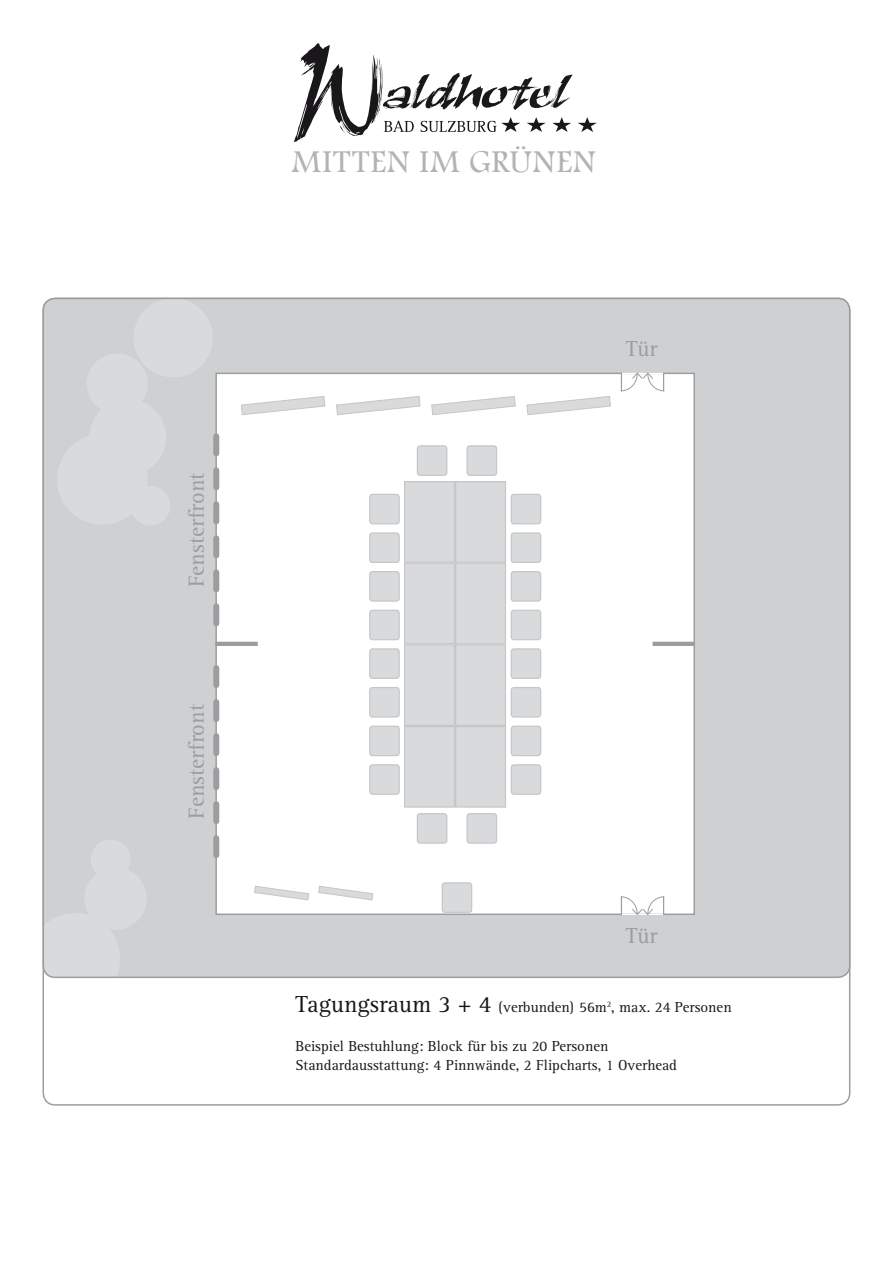
<style>
.page{position:relative;width:893px;height:1263px;background:#fff}
.page>*{position:absolute;margin:0;border:0;box-sizing:border-box;transform-origin:0 0}
.t1{font:33px "Footlight MT Light";letter-spacing:.035em;color:#b1b3b4}
.t2{font:22.5px "Rotis Serif";color:#9c9d9f}
.t3{font:15px/19.5px "Rotis Serif";color:#1a171b}
.s1{font-size:24px}
</style>
<div class="page">
<div style="left:43px;top:298px;width:807px;height:679px;background:#cfd0d2;border-radius:12px"></div>
<svg style="left:43px;top:969px;width:9px;height:9px"></svg>
<div style="left:84px;top:867px;width:63px;height:62px;background:#d9dadb;border-radius:50%"></div>
<div style="left:91px;top:839px;width:39px;height:40px;background:#d9dadb;border-radius:50%"></div>
<div style="left:131px;top:486px;width:39px;height:40px;background:#d9dadb;border-radius:50%"></div>
<div style="left:57px;top:434px;width:91px;height:91px;background:#d9dadb;border-radius:50%"></div>
<div style="left:90px;top:399px;width:76px;height:76px;background:#d9dadb;border-radius:50%"></div>
<div style="left:133px;top:298px;width:80px;height:79px;background:#d9dadb;border-radius:50%"></div>
<div style="left:87px;top:353px;width:61px;height:61px;background:#d9dadb;border-radius:50%"></div>
<div style="left:215px;top:372px;width:480px;height:543px;background:#fff"></div>
<svg style="left:294px;top:43px;width:303px;height:99px"></svg>
<svg style="left:213px;top:436px;width:6px;height:187px"></svg>
<svg style="left:213px;top:668px;width:6px;height:187px"></svg>
<div style="left:404px;top:481px;width:51px;height:82px;background:#d9dadb;border:1px solid #c5c6c8"></div>
<div style="left:404px;top:563px;width:51px;height:81px;background:#d9dadb;border:1px solid #c5c6c8"></div>
<div style="left:404px;top:644px;width:51px;height:82px;background:#d9dadb;border:1px solid #c5c6c8"></div>
<div style="left:404px;top:726px;width:51px;height:82px;background:#d9dadb;border:1px solid #c5c6c8"></div>
<div style="left:455px;top:481px;width:51px;height:82px;background:#d9dadb;border:1px solid #c5c6c8"></div>
<div style="left:455px;top:563px;width:51px;height:81px;background:#d9dadb;border:1px solid #c5c6c8"></div>
<div style="left:455px;top:644px;width:51px;height:82px;background:#d9dadb;border:1px solid #c5c6c8"></div>
<div style="left:455px;top:726px;width:51px;height:82px;background:#d9dadb;border:1px solid #c5c6c8"></div>
<div style="left:370px;top:494px;width:29px;height:30px;background:#d9dadb;border-radius:3px"></div>
<div style="left:369px;top:494px;width:31px;height:30px;border:1px solid #c5c6c8;border-radius:3px"></div>
<div style="left:370px;top:533px;width:29px;height:29px;background:#d9dadb;border-radius:3px"></div>
<div style="left:369px;top:532px;width:31px;height:31px;border:1px solid #c5c6c8;border-radius:3px"></div>
<div style="left:370px;top:572px;width:29px;height:29px;background:#d9dadb;border-radius:3px"></div>
<div style="left:369px;top:571px;width:31px;height:31px;border:1px solid #c5c6c8;border-radius:3px"></div>
<div style="left:370px;top:610px;width:29px;height:30px;background:#d9dadb;border-radius:3px"></div>
<div style="left:369px;top:610px;width:31px;height:30px;border:1px solid #c5c6c8;border-radius:3px"></div>
<div style="left:370px;top:649px;width:29px;height:29px;background:#d9dadb;border-radius:3px"></div>
<div style="left:369px;top:648px;width:31px;height:31px;border:1px solid #c5c6c8;border-radius:3px"></div>
<div style="left:370px;top:687px;width:29px;height:30px;background:#d9dadb;border-radius:3px"></div>
<div style="left:369px;top:687px;width:31px;height:30px;border:1px solid #c5c6c8;border-radius:3px"></div>
<div style="left:370px;top:726px;width:29px;height:30px;background:#d9dadb;border-radius:3px"></div>
<div style="left:369px;top:726px;width:31px;height:30px;border:1px solid #c5c6c8;border-radius:3px"></div>
<div style="left:370px;top:765px;width:29px;height:29px;background:#d9dadb;border-radius:3px"></div>
<div style="left:369px;top:764px;width:31px;height:31px;border:1px solid #c5c6c8;border-radius:3px"></div>
<div style="left:511px;top:494px;width:30px;height:30px;background:#d9dadb;border-radius:3px"></div>
<div style="left:511px;top:494px;width:30px;height:30px;border:1px solid #c5c6c8;border-radius:3px"></div>
<div style="left:511px;top:533px;width:30px;height:29px;background:#d9dadb;border-radius:3px"></div>
<div style="left:511px;top:532px;width:30px;height:31px;border:1px solid #c5c6c8;border-radius:3px"></div>
<div style="left:511px;top:572px;width:30px;height:29px;background:#d9dadb;border-radius:3px"></div>
<div style="left:511px;top:571px;width:30px;height:31px;border:1px solid #c5c6c8;border-radius:3px"></div>
<div style="left:511px;top:610px;width:30px;height:30px;background:#d9dadb;border-radius:3px"></div>
<div style="left:511px;top:610px;width:30px;height:30px;border:1px solid #c5c6c8;border-radius:3px"></div>
<div style="left:511px;top:649px;width:30px;height:29px;background:#d9dadb;border-radius:3px"></div>
<div style="left:511px;top:648px;width:30px;height:31px;border:1px solid #c5c6c8;border-radius:3px"></div>
<div style="left:511px;top:687px;width:30px;height:30px;background:#d9dadb;border-radius:3px"></div>
<div style="left:511px;top:687px;width:30px;height:30px;border:1px solid #c5c6c8;border-radius:3px"></div>
<div style="left:511px;top:726px;width:30px;height:30px;background:#d9dadb;border-radius:3px"></div>
<div style="left:511px;top:726px;width:30px;height:30px;border:1px solid #c5c6c8;border-radius:3px"></div>
<div style="left:511px;top:765px;width:30px;height:29px;background:#d9dadb;border-radius:3px"></div>
<div style="left:511px;top:764px;width:30px;height:31px;border:1px solid #c5c6c8;border-radius:3px"></div>
<div style="left:417px;top:446px;width:30px;height:29px;background:#d9dadb;border-radius:3px"></div>
<div style="left:417px;top:445px;width:30px;height:31px;border:1px solid #c5c6c8;border-radius:3px"></div>
<div style="left:417px;top:814px;width:30px;height:29px;background:#d9dadb;border-radius:3px"></div>
<div style="left:417px;top:813px;width:30px;height:31px;border:1px solid #c5c6c8;border-radius:3px"></div>
<div style="left:467px;top:446px;width:30px;height:29px;background:#d9dadb;border-radius:3px"></div>
<div style="left:467px;top:445px;width:30px;height:31px;border:1px solid #c5c6c8;border-radius:3px"></div>
<div style="left:467px;top:814px;width:30px;height:29px;background:#d9dadb;border-radius:3px"></div>
<div style="left:467px;top:813px;width:30px;height:31px;border:1px solid #c5c6c8;border-radius:3px"></div>
<svg style="left:620px;top:372px;width:45px;height:20px"></svg>
<svg style="left:620px;top:896px;width:45px;height:19px"></svg>
<svg style="left:241px;top:396px;width:85px;height:19px"></svg>
<svg style="left:431px;top:396px;width:85px;height:19px"></svg>
<svg style="left:526px;top:396px;width:85px;height:19px"></svg>
<svg style="left:336px;top:396px;width:85px;height:19px"></svg>
<svg style="left:254px;top:885px;width:55px;height:15px"></svg>
<svg style="left:318px;top:885px;width:55px;height:15px"></svg>
<hr style="left:653px;top:642px;width:42px;height:4px;background:#9c9d9f">
<hr style="left:215px;top:642px;width:43px;height:4px;background:#9c9d9f">
<div style="left:442px;top:883px;width:30px;height:29px;background:#d9dadb;border-radius:3px"></div>
<div style="left:442px;top:882px;width:30px;height:31px;border:1px solid #c5c6c8;border-radius:3px"></div>
<h2 class="t2" style="left:184px;top:587px;width:116px;rotate:-90deg">Fensterfront</h2>
<h2 class="t2" style="left:184px;top:819px;width:116px;rotate:-90deg">Fensterfront</h2>
<h1 class="t1" style="left:292px;top:142px;width:305px">MITTEN IM GRÜNEN</h1>
<h2 class="t2" style="left:626px;top:336px;width:33px">Tür</h2>
<h2 class="t2" style="left:626px;top:922px;width:33px">Tür</h2>
<p class="t3" style="left:296px;top:998px;width:438px"><span class="s1">Tagungsraum 3 + 4</span> (verbunden) 56m<sup>2</sup>, max. 24 Personen</p>
<p class="t3" style="left:296px;top:1037px;width:383px">Beispiel Bestuhlung: Block für bis zu 20 Personen<br>Standardausstattung: 4 Pinnwände, 2 Flipcharts, 1 Overhead</p>
</div>
